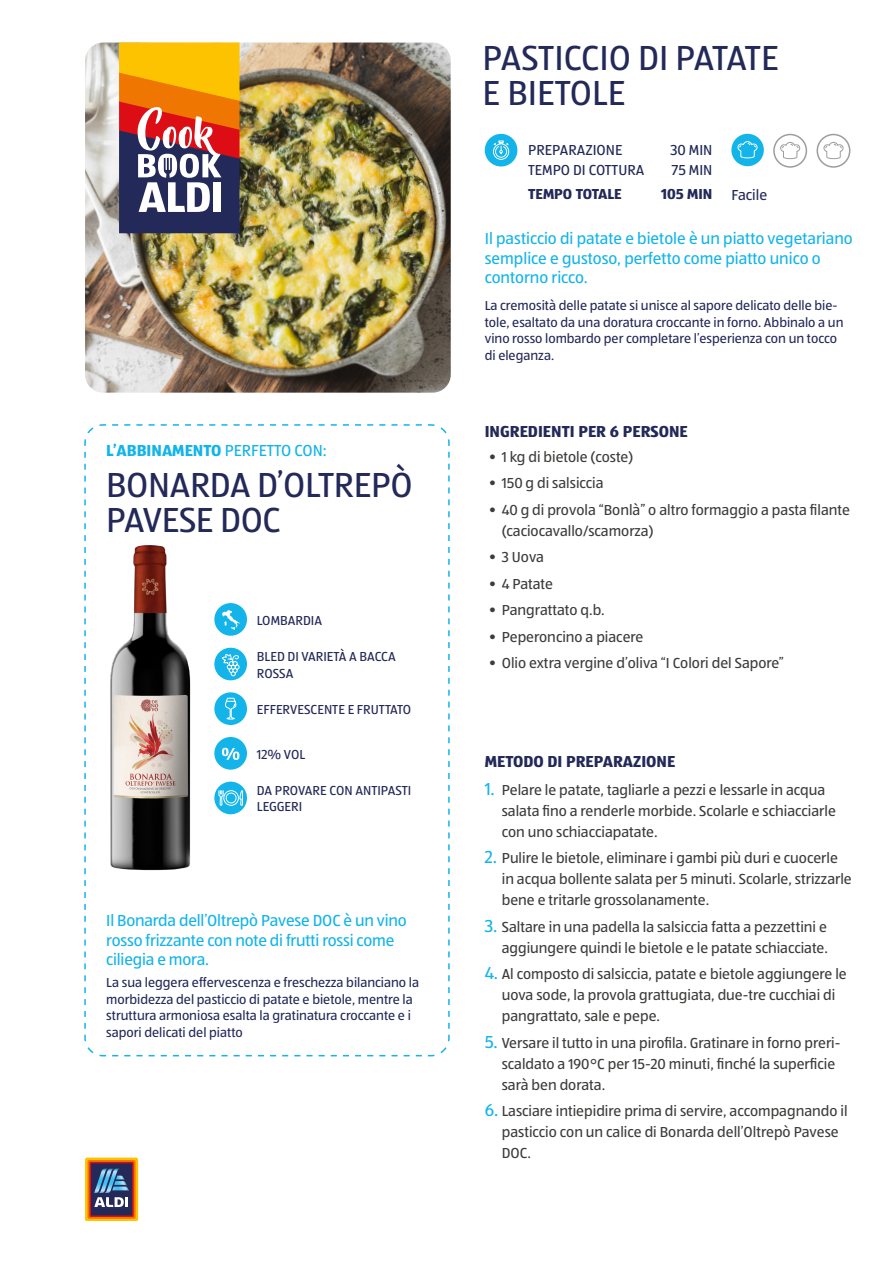
<style>
.page{position:relative;width:893px;height:1263px;background:#fff}
.page>*{position:absolute;margin:0;border:0;box-sizing:border-box;transform-origin:0 0}
.t1{font:36px/34.5px "ALDISUEDOT";letter-spacing:-.01em;color:#232958}
.t2{font:16.5px/19.5px "ALDISUEDOT";letter-spacing:-.01em;color:#12b4ea}
.t3{font:700 16.5px "ALDISUEDOT";color:#232958}
.t4{font:700 16.5px "ALDISUEDOT";color:#12b4ea}
.t5{font:15px/21px "ALDISUEDOT";color:#3c3c3b}
.t6{font:15px/19.5px "ALDISUEDOT";color:#232958}
.t7{font:700 15px "ALDISUEDOT";color:#232958}
.t8{font:13.5px/16.5px "ALDISUEDOT";color:#232958}
.s1{font-weight:400}
.s2{font-size:18px;color:#12b4ea}
</style>
<div class="page">
<img style="left:85px;top:43px;width:366px;height:350px">
<svg style="left:119px;top:43px;width:120px;height:190px;background:#ac774a"></svg>
<div style="left:213px;top:182px;width:8px;height:30px;background:#fff"></div>
<svg style="left:85px;top:1157px;width:53px;height:63px"></svg>
<div style="left:88px;top:1160px;width:48px;height:59px;background:#ee7601"></div>
<svg style="left:89px;top:1162px;width:45px;height:55px"></svg>
<div style="left:91px;top:1163px;width:41px;height:52px;background:#232958"></div>
<svg style="left:94px;top:1168px;width:35px;height:39px"></svg>
<div style="left:485px;top:134px;width:32px;height:32px;background:#12b4ea;border-radius:50%"></div>
<svg style="left:493px;top:140px;width:16px;height:20px"></svg>
<svg style="left:84px;top:424px;width:366px;height:633px"></svg>
<img style="left:90px;top:521px;width:114px;height:357px">
<div style="left:214px;top:603px;width:33px;height:33px;background:#12b4ea;border-radius:50%"></div>
<svg style="left:222px;top:610px;width:17px;height:20px"></svg>
<div style="left:214px;top:648px;width:33px;height:32px;background:#12b4ea;border-radius:50%"></div>
<svg style="left:221px;top:654px;width:19px;height:22px"></svg>
<div style="left:214px;top:692px;width:33px;height:33px;background:#12b4ea;border-radius:50%"></div>
<svg style="left:225px;top:697px;width:12px;height:23px"></svg>
<div style="left:214px;top:737px;width:33px;height:33px;background:#12b4ea;border-radius:50%"></div>
<div style="left:214px;top:782px;width:33px;height:32px;background:#12b4ea;border-radius:50%"></div>
<svg style="left:218px;top:747px;width:25px;height:59px"></svg>
<div style="left:816px;top:134px;width:34px;height:34px;border:2px solid #9d9d9c;border-radius:50%"></div>
<svg style="left:823px;top:142px;width:21px;height:17px"></svg>
<div style="left:773px;top:134px;width:34px;height:34px;border:2px solid #9d9d9c;border-radius:50%"></div>
<svg style="left:780px;top:142px;width:20px;height:17px"></svg>
<div style="left:731px;top:134px;width:33px;height:32px;background:#12b4ea;border-radius:50%"></div>
<svg style="left:737px;top:141px;width:21px;height:18px"></svg>
<p class="t4" style="left:106px;top:439px;width:222px">L’ABBINAMENTO <span class="s1">PERFETTO CON:</span></p>
<h1 class="t1" style="left:106px;top:467px;width:308px">BONARDA D’OLTREPÒ<br>PAVESE DOC</h1>
<p class="t8" style="left:257px;top:611px;width:67px">LOMBARDIA</p>
<p class="t8" style="left:257px;top:648px;width:140px">BLED DI VARIETÀ A BACCA<br>ROSSA</p>
<p class="t8" style="left:257px;top:701px;width:156px">EFFERVESCENTE E FRUTTATO</p>
<p class="t8" style="left:257px;top:745px;width:50px">12% VOL</p>
<p class="t8" style="left:257px;top:782px;width:156px">DA PROVARE CON ANTIPASTI<br>LEGGERI</p>
<p class="t2" style="left:106px;top:911px;width:302px">Il Bonarda dell’Oltrepò Pavese DOC è un vino rosso frizzante con note di frutti rossi come ciliegia e mora.</p>
<p class="t8" style="left:106px;top:974px;width:314px">La sua leggera effervescenza e freschezza bilanciano la morbidezza del pasticcio di patate e bietole, mentre la struttura armoniosa esalta la gratinatura croccante e i sapori delicati del piatto</p>
<h1 class="t1" style="left:483px;top:40px;width:298px">PASTICCIO DI PATATE<br>E BIETOLE</h1>
<p class="t6" style="left:528px;top:140px;width:118px">PREPARAZIONE<br>TEMPO DI COTTURA</p>
<p class="t7" style="left:528px;top:184px;width:95px">TEMPO TOTALE</p>
<p class="t6" style="left:670px;top:140px;width:44px">30 MIN<br>75 MIN</p>
<p class="t7" style="left:661px;top:184px;width:53px">105 MIN</p>
<p class="t6" style="left:731px;top:185px;width:37px">Facile</p>
<p class="t2" style="left:485px;top:229px;width:370px">Il pasticcio di patate e bietole è un piatto vegetariano semplice e gustoso, perfetto come piatto unico o contorno ricco.</p>
<p class="t8" style="left:485px;top:297px;width:360px">La cremosità delle patate si unisce al sapore delicato delle bie&shy;tole, esaltato da una doratura croccante in forno. Abbinalo a un vino rosso lombardo per completare l’esperienza con un tocco di eleganza.</p>
<p class="t3" style="left:485px;top:420px;width:205px">INGREDIENTI PER 6 PERSONE</p>
<p class="t5" style="left:489px;top:446px;width:146px">• 1 kg di bietole (coste)</p>
<p class="t5" style="left:489px;top:472px;width:116px">• 150 g di salsiccia</p>
<p class="t5" style="left:502px;top:499px;width:350px;text-indent:-13px">• 40 g di provola “Bonlà” o altro formaggio a pasta filante (caciocavallo/scamorza)</p>
<p class="t5" style="left:489px;top:546px;width:56px">• 3 Uova</p>
<p class="t5" style="left:489px;top:573px;width:66px">• 4 Patate</p>
<p class="t5" style="left:489px;top:599px;width:117px">• Pangrattato q.b.</p>
<p class="t5" style="left:489px;top:626px;width:156px">• Peperoncino a piacere</p>
<p class="t5" style="left:489px;top:652px;width:296px">• Olio extra vergine d’oliva “I Colori del Sapore”</p>
<p class="t3" style="left:485px;top:750px;width:192px">METODO DI PREPARAZIONE</p>
<p class="t5" style="left:502px;top:778px;width:336px;text-indent:-17px"><span class="s2">1.</span> Pelare le patate, tagliarle a pezzi e lessarle in acqua salata fino a renderle morbide. Scolarle e schiacciarle con uno schiacciapatate.</p>
<p class="t5" style="left:502px;top:847px;width:352px;text-indent:-17px"><span class="s2">2.</span> Pulire le bietole, eliminare i gambi più duri e cuocerle in acqua bollente salata per 5 minuti. Scolarle, strizzarle bene e tritarle grossolanamente.</p>
<p class="t5" style="left:485px;top:916px;width:345px;text-align:right"><span class="s2">3.</span> Saltare in una padella la salsiccia fatta a pezzettini e aggiungere quindi le bietole e le patate schiacciate.</p>
<p class="t5" style="left:502px;top:963px;width:347px;text-indent:-17px"><span class="s2">4.</span> Al composto di salsiccia, patate e bietole aggiungere le uova sode, la provola grattugiata, due-tre cucchiai di pangrattato, sale e pepe.</p>
<p class="t5" style="left:502px;top:1032px;width:340px;text-indent:-17px"><span class="s2">5.</span> Versare il tutto in una pirofila. Gratinare in forno preri&shy;scaldato a 190°C per 15-20 minuti, finché la superficie sarà ben dorata.</p>
<p class="t5" style="left:502px;top:1100px;width:347px;text-indent:-17px"><span class="s2">6.</span> Lasciare intiepidire prima di servire, accompagnando il pasticcio con un calice di Bonarda dell’Oltrepò Pavese<br>DOC.</p>
</div>
